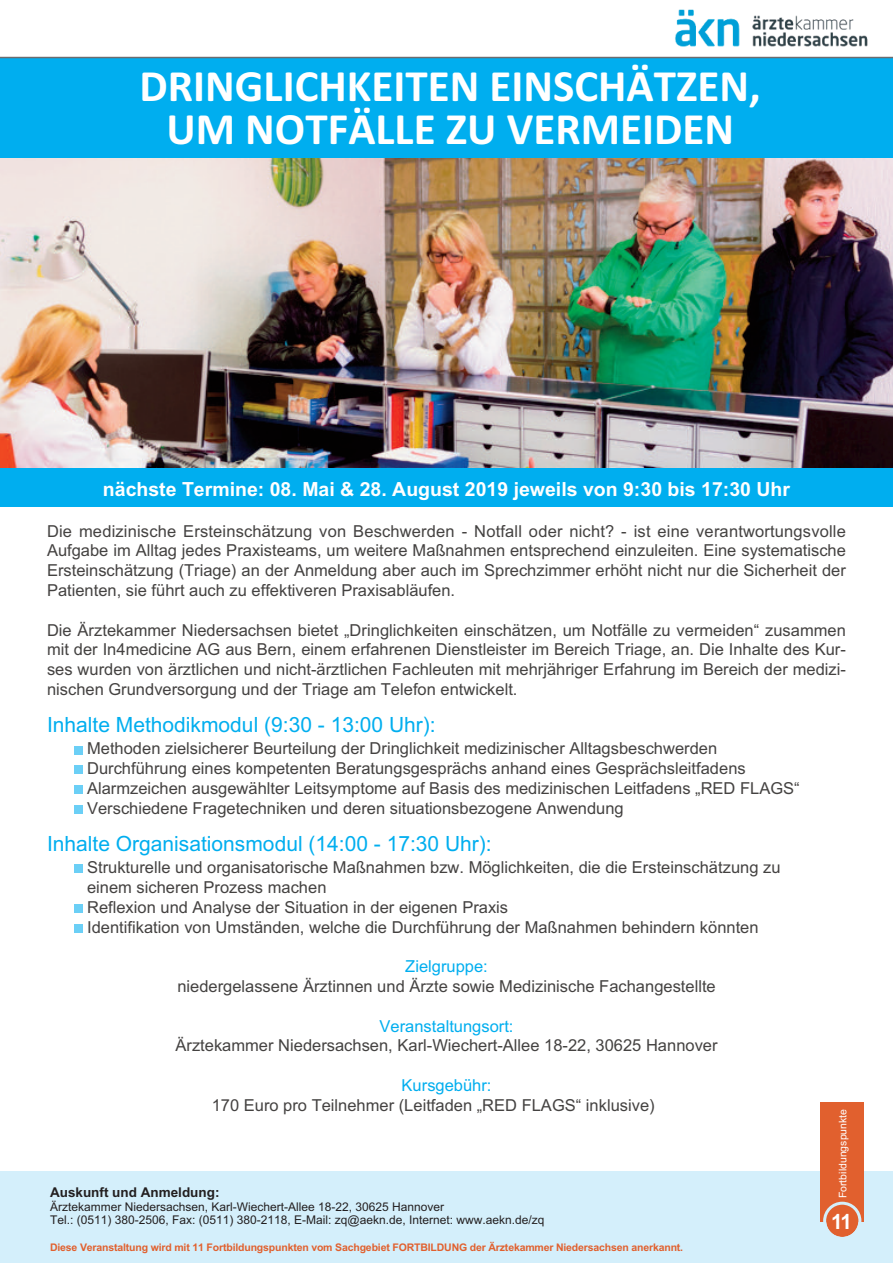
<style>
.page{position:relative;width:893px;height:1263px;background:#fff}
.page>*{position:absolute;margin:0;border:0;box-sizing:border-box;transform-origin:0 0}
.t1{font:700 45px/43.5px "Calibri";color:#fff;text-align:center}
.t2{font:21px "Arial";color:#00aeef}
.t3{font:700 21px "Arial";color:#fff}
.t4{font:700 19.5px "Arial";color:#fff}
.t5{font:16.5px/19.8px "Arial";color:#444241;text-align:justify}
.t6{font:16.5px "Arial";color:#00aeef}
.t7{font:700 13.5px "Arial";color:#231f20}
.t8{font:12px/13.5px "Arial";color:#231f20}
.t9{font:700 10.5px "Arial";letter-spacing:-.015em;color:#e1602e}
.t10{font:10.5px "Arial";color:#fff}
</style>
<div class="page">
<img style="left:660px;top:9px;width:232px;height:48px">
<div style="left:0;top:1171px;width:893px;height:92px;background:#d4effb"></div>
<div style="left:74px;top:766px;width:9px;height:8px;background:#6bcff6"></div>
<div style="left:74px;top:746px;width:9px;height:8px;background:#6bcff6"></div>
<div style="left:74px;top:785px;width:9px;height:9px;background:#6bcff6"></div>
<div style="left:74px;top:805px;width:9px;height:9px;background:#6bcff6"></div>
<div style="left:74px;top:865px;width:9px;height:8px;background:#6bcff6"></div>
<div style="left:74px;top:904px;width:9px;height:9px;background:#6bcff6"></div>
<div style="left:74px;top:924px;width:9px;height:8px;background:#6bcff6"></div>
<div style="left:0;top:58px;width:893px;height:449px;background:#00aeef"></div>
<img style="left:0;top:159px;width:893px;height:309px">
<hr style="left:0;top:57px;width:893px;height:1px;background:#6c6d70">
<div style="left:821px;top:1102px;width:43px;height:119px;background:#e1602e"></div>
<svg style="left:823px;top:1202px;width:38px;height:35px"></svg>
<h1 class="t1" style="left:140px;top:64px;width:623px">DRINGLICHKEITEN EINSCHÄTZEN,<br>UM NOTFÄLLE ZU VERMEIDEN</h1>
<p class="t4" style="left:103px;top:478px;width:689px">nächste Termine: 08. Mai &amp; 28. August 2019 jeweils von 9:30 bis 17:30 Uhr</p>
<p class="t5" style="left:47px;top:521px;width:800px">Die medizinische Ersteinschätzung von Beschwerden - Notfall oder nicht? - ist eine verantwortungsvolle Aufgabe im Alltag jedes Praxisteams, um weitere Maßnahmen entsprechend einzuleiten. Eine systematische Ersteinschätzung (Triage) an der Anmeldung aber auch im Sprechzimmer erhöht nicht nur die Sicherheit der Patienten, sie führt auch zu effektiveren Praxisabläufen.</p>
<p class="t5" style="left:47px;top:620px;width:800px">Die Ärztekammer Niedersachsen bietet „Dringlichkeiten einschätzen, um Notfälle zu vermeiden“ zusammen mit der In4medicine AG aus Bern, einem erfahrenen Dienstleister im Bereich Triage, an. Die Inhalte des Kur&shy;ses wurden von ärztlichen und nicht-ärztlichen Fachleuten mit mehrjähriger Erfahrung im Bereich der medizi&shy;nischen Grundversorgung und der Triage am Telefon entwickelt.</p>
<p class="t2" style="left:47px;top:713px;width:390px">Inhalte Methodikmodul (9:30 - 13:00 Uhr):</p>
<p class="t5" style="left:87px;top:739px;width:714px;text-align:left">Methoden zielsicherer Beurteilung der Dringlichkeit medizinischer Alltagsbeschwerden Durchführung eines kompetenten Beratungsgesprächs anhand eines Gesprächsleitfadens Alarmzeichen ausgewählter Leitsymptome auf Basis des medizinischen Leitfadens „RED FLAGS“ Verschiedene Fragetechniken und deren situationsbezogene Anwendung</p>
<p class="t2" style="left:47px;top:832px;width:446px">Inhalte Organisationsmodul (14:00 - 17:30 Uhr):</p>
<p class="t5" style="left:87px;top:857px;width:695px;text-align:left">Strukturelle und organisatorische Maßnahmen bzw. Möglichkeiten, die die Ersteinschätzung zu einem sicheren Prozess machen<br>Reflexion und Analyse der Situation in der eigenen Praxis<br>Identifikation von Umständen, welche die Durchführung der Maßnahmen behindern könnten</p>
<p class="t6" style="left:405px;top:957px;width:84px">Zielgruppe:</p>
<p class="t5" style="left:177px;top:976px;width:540px">niedergelassene Ärztinnen und Ärzte sowie Medizinische Fachangestellte</p>
<p class="t6" style="left:380px;top:1016px;width:135px">Veranstaltungsort:</p>
<p class="t5" style="left:176px;top:1036px;width:544px">Ärztekammer Niedersachsen, Karl-Wiechert-Allee 18-22, 30625 Hannover</p>
<p class="t6" style="left:402px;top:1076px;width:91px">Kursgebühr:</p>
<p class="t5" style="left:212px;top:1095px;width:444px">170 Euro pro Teilnehmer (Leitfaden „RED FLAGS“ inklusive)</p>
<p class="t10" style="left:837px;top:1198px;width:91px;rotate:-90deg">Fortbildungspunkte</p>
<p class="t7" style="left:50px;top:1184px;width:171px">Auskunft und Anmeldung:</p>
<p class="t8" style="left:50px;top:1200px;width:496px">Ärztekammer Niedersachsen, Karl-Wiechert-Allee 18-22, 30625 Hannover<br>Tel.: (0511) 380-2506, Fax: (0511) 380-2118, E-Mail: zq@aekn.de, Internet: www.aekn.de/zq</p>
<p class="t9" style="left:50px;top:1241px;width:635px">Diese Veranstaltung wird mit 11 Fortbildungspunkten vom Sachgebiet FORTBILDUNG der Ärztekammer Niedersachsen anerkannt.</p>
<p class="t3" style="left:831px;top:1209px;width:22px">11</p>
</div>
